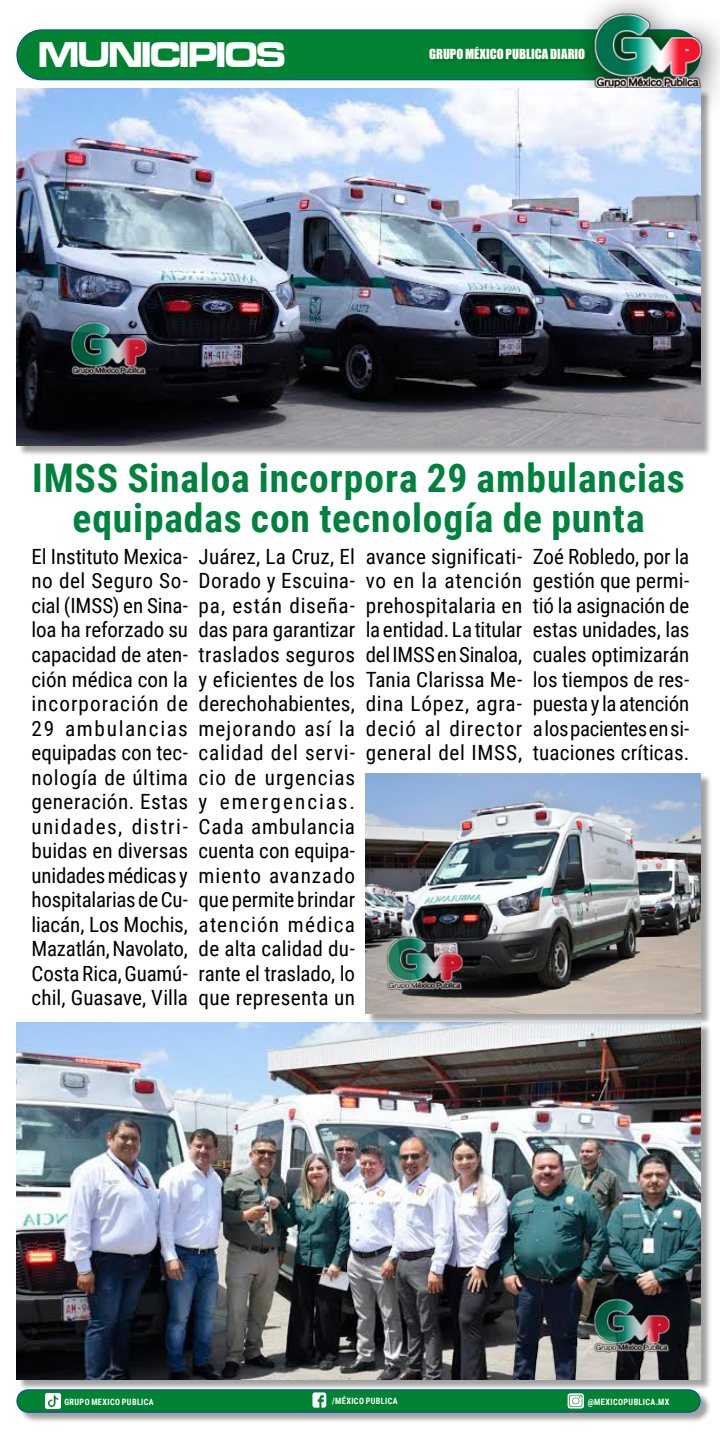
<style>
.page{position:relative;width:720px;height:1439px;background:#fff}
.page>*{position:absolute;margin:0;border:0;box-sizing:border-box;transform-origin:0 0}
.t1{font:700 39.55px/40.4px "Roboto Condensed";letter-spacing:.02em;color:#00823f;text-align:center}
.t2{font:37.1px "Microgramma D Bold Exte";letter-spacing:-.04em;color:#fff;scale:.9 1}
.t3{font:21px/24.5px "Roboto Condensed";letter-spacing:.005em;color:#000;text-align:justify}
.t4{font:12.78px "Impact";color:#fffdf6}
.t5{font:700 8.75px "Roboto Condensed";letter-spacing:.045em;color:#fff;scale:.94 1}
</style>
<div class="page">
<div style="left:17px;top:30px;width:682px;height:50px;background:#008233;border-radius:25px"></div>
<div style="left:16px;top:29px;width:684px;height:51px;border:1px solid #00499a;border-radius:25px"></div>
<div style="left:570px;top:0;width:149px;height:121px;background:#000;opacity:.7"></div>
<img style="left:584px;top:4px;width:132px;height:117px">
<div style="left:431px;top:47px;width:159px;height:18px;background:#00792f"></div>
<div style="left:18px;top:90px;width:693px;height:366px;background:#000;opacity:.37"></div>
<img style="left:16px;top:88px;width:684px;height:357px">
<div style="left:18px;top:1023px;width:693px;height:367px;background:#000;opacity:.37"></div>
<img style="left:16px;top:1022px;width:684px;height:357px">
<img style="left:56px;top:292px;width:111px;height:111px">
<img style="left:578px;top:1268px;width:111px;height:111px">
<div style="left:367px;top:774px;width:344px;height:251px;background:#000;opacity:.37"></div>
<img style="left:365px;top:773px;width:335px;height:241px">
<img style="left:371px;top:906px;width:111px;height:112px">
<div style="left:18px;top:1390px;width:693px;height:33px;background:#000;opacity:.37"></div>
<div style="left:17px;top:1389px;width:682px;height:23px;background:#008233;border-radius:11px"></div>
<div style="left:16px;top:1389px;width:684px;height:23px;border:1px solid #00499a;border-radius:11px"></div>
<svg style="left:567px;top:1393px;width:16px;height:15px"></svg>
<svg style="left:312px;top:1392px;width:14px;height:15px"></svg>
<img style="left:42px;top:1390px;width:21px;height:21px">
<h2 class="t2" style="left:38px;top:30px;width:276px">MUNICIPIOS</h2>
<p class="t4" style="left:429px;top:44px;width:157px">GRUPO MÉXICO PUBLICA DIARIO</p>
<h1 class="t1" style="left:32px;top:456px;width:654px">IMSS Sinaloa incorpora 29 ambulancias equipadas con tecnología de punta</h1>
<p class="t3" style="left:31px;top:543px;width:158px">El Instituto Mexica&shy;no del Seguro So&shy;cial (IMSS) en Sina&shy;loa ha reforzado su capacidad de aten&shy;ción médica con la incorporación de 29 ambulancias equipadas con tec&shy;nología de última generación. Estas unidades, distri&shy;buidas en diversas unidades médicas y hospitalarias de Cu&shy;liacán, Los Mochis, Mazatlán, Navolato, Costa Rica, Guamú&shy;chil, Guasave, Villa</p>
<p class="t3" style="left:198px;top:543px;width:158px">Juárez, La Cruz, El Dorado y Escuina&shy;pa, están diseña&shy;das para garantizar traslados seguros y eficientes de los derechohabientes, mejorando así la calidad del servi&shy;cio de urgencias y emergencias.<br>Cada ambulancia cuenta con equipa&shy;miento avanzado que permite brindar atención médica de alta calidad du&shy;rante el traslado, lo que representa un</p>
<p class="t3" style="left:365px;top:543px;width:158px">avance significati&shy;vo en la atención prehospitalaria en la entidad. La titular del IMSS en Sinaloa, Tania Clarissa Me&shy;dina López, agra&shy;deció al director general del IMSS,</p>
<p class="t3" style="left:532px;top:543px;width:158px">Zoé Robledo, por la gestión que permi&shy;tió la asignación de estas unidades, las cuales optimizarán los tiempos de res&shy;puesta y la atención a los pacientes en si&shy;tuaciones críticas.</p>
<p class="t5" style="left:64px;top:1395px;width:97px">GRUPO MEXICO PUBLICA</p>
<p class="t5" style="left:332px;top:1394px;width:71px">/MÉXICO PUBLICA</p>
<p class="t5" style="left:587px;top:1395px;width:88px">@MEXICOPUBLICA.MX</p>
</div>
